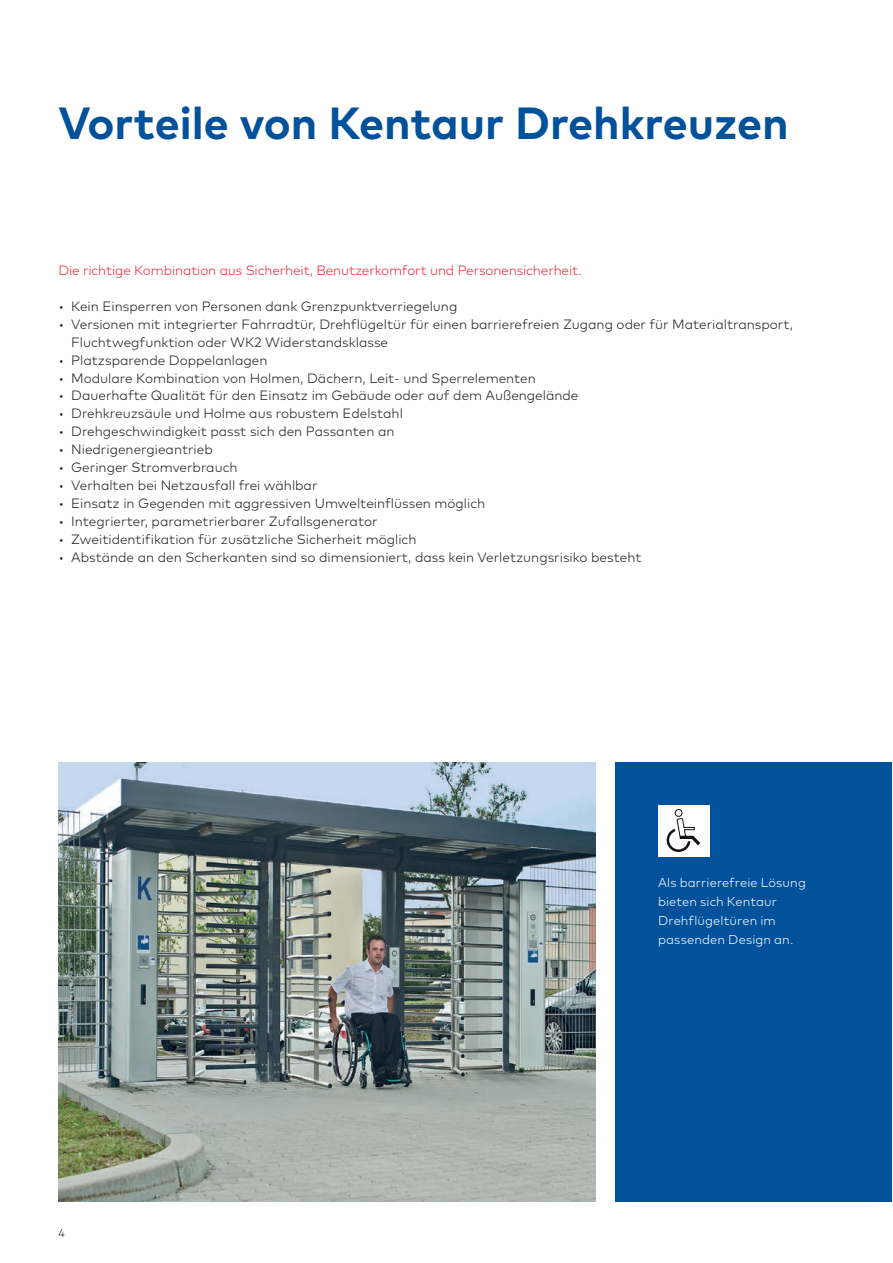
<style>
.page{position:relative;width:893px;height:1263px;background:#fff}
.page>*{position:absolute;margin:0;border:0;box-sizing:border-box;transform-origin:0 0}
.t1{font:700 45px "Mark Pro";color:#01519b}
.t2{font:300 13.5px/18px "Mark Pro";color:#231f20}
.t3{font:300 13.5px "Mark Pro";letter-spacing:-.01em;color:#ee2c3b}
.t4{font:300 12.75px/18.8px "Mark Pro";letter-spacing:.01em;color:#fff}
.t5{font:300 11.25px "Mark Pro";color:#231f20}
</style>
<div class="page">
<img style="left:58px;top:762px;width:537px;height:440px">
<div style="left:615px;top:762px;width:277px;height:440px;background:#01519b"></div>
<div style="left:658px;top:805px;width:51px;height:51px;background:#fff"></div>
<svg style="left:667px;top:809px;width:33px;height:43px"></svg>
<h1 class="t1" style="left:58px;top:89px;width:732px">Vorteile von Kentaur Drehkreuzen</h1>
<p class="t3" style="left:58px;top:260px;width:525px">Die richtige Kombination aus Sicherheit, Benutzerkomfort und Personensicherheit.</p>
<p class="t2" style="left:58px;top:296px;width:400px">• Kein Einsperren von Personen dank Grenzpunktverriegelung</p>
<p class="t2" style="left:71px;top:314px;width:723px;text-indent:-13px">• Versionen mit integrierter Fahrradtür, Drehflügeltür für einen barrierefreien Zugang oder für Materialtransport,<br>Fluchtwegfunktion oder WK2 Widerstandsklasse</p>
<p class="t2" style="left:58px;top:350px;width:210px">• Platzsparende Doppelanlagen</p>
<p class="t2" style="left:58px;top:368px;width:479px">• Modulare Kombination von Holmen, Dächern, Leit- und Sperrelementen</p>
<p class="t2" style="left:58px;top:386px;width:522px">• Dauerhafte Qualität für den Einsatz im Gebäude oder auf dem Außengelände</p>
<p class="t2" style="left:58px;top:404px;width:346px">• Drehkreuzsäule und Holme aus robustem Edelstahl</p>
<p class="t2" style="left:58px;top:422px;width:337px">• Drehgeschwindigkeit passt sich den Passanten an</p>
<p class="t2" style="left:58px;top:440px;width:156px">• Niedrigenergieantrieb</p>
<p class="t2" style="left:58px;top:458px;width:181px">• Geringer Stromverbrauch</p>
<p class="t2" style="left:58px;top:476px;width:261px">• Verhalten bei Netzausfall frei wählbar</p>
<p class="t2" style="left:58px;top:494px;width:428px">• Einsatz in Gegenden mit aggressiven Umwelteinflüssen möglich</p>
<p class="t2" style="left:58px;top:512px;width:321px">• Integrierter, parametrierbarer Zufallsgenerator</p>
<p class="t2" style="left:58px;top:530px;width:360px">• Zweitidentifikation für zusätzliche Sicherheit möglich</p>
<p class="t2" style="left:58px;top:548px;width:584px">• Abstände an den Scherkanten sind so dimensioniert, dass kein Verletzungsrisiko besteht</p>
<p class="t5" style="left:58px;top:1224px;width:8px">4</p>
<p class="t4" style="left:658px;top:872px;width:149px">Als barrierefreie Lösung bieten sich Kentaur<br>Drehflügeltüren im passenden Design an.</p>
</div>
